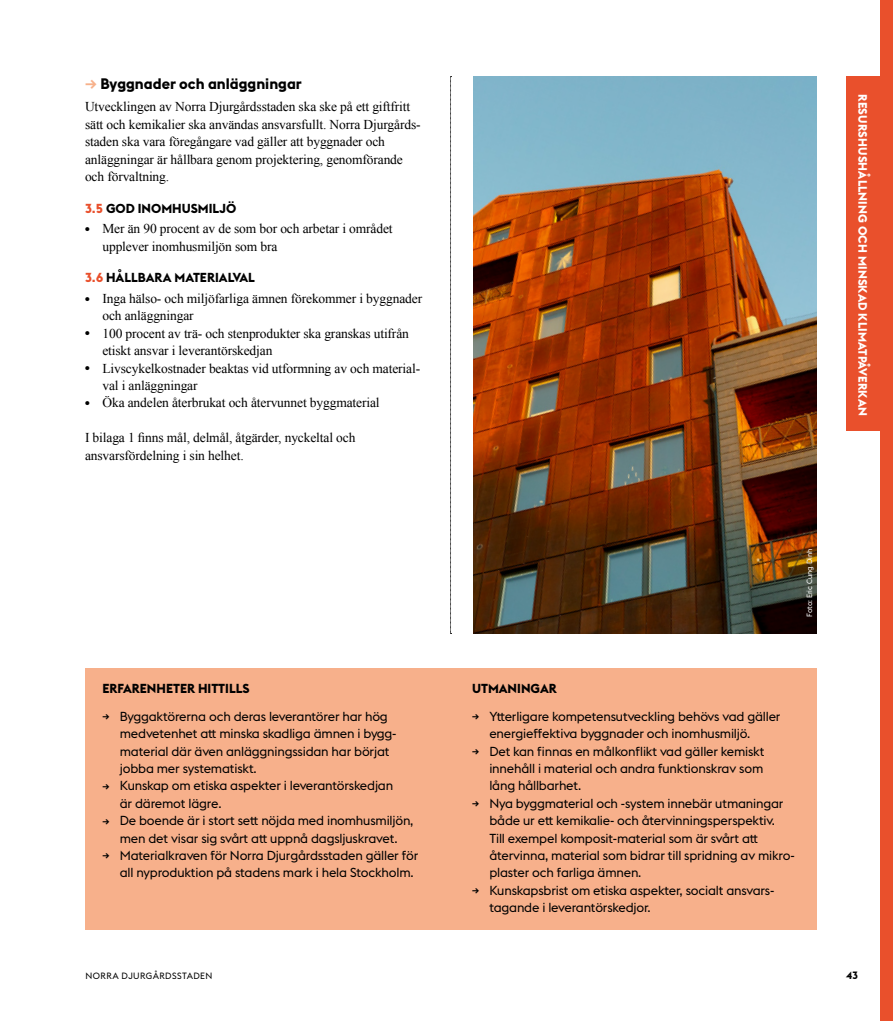
<style>
.page{position:relative;width:893px;height:1021px;background:#fff}
.page>*{position:absolute;margin:0;border:0;box-sizing:border-box;transform-origin:0 0}
.H4_målområden{font:700 15px "Xtgbkr Stockholm Type";color:#000}
.t1{font:13.5px/17.4px "Vndwqh Times New Roman";letter-spacing:-.01em;color:#000}
.t2{font:12.9px/17.4px "Hsnnrs Stockholm Type";letter-spacing:-.015em;color:#000}
.H5_Versal__1_1-rubri{font:700 12.9px "Xtgbkr Stockholm Type";color:#000}
.t3{font:700 12px "Jmfpns Stockholm Type";letter-spacing:.01em;color:#fff}
.t4{font:700 10.5px "Xtgbkr Stockholm Type";color:#000}
.t5{font:9px "Kbkgtf Stockholm Type";letter-spacing:.04em;color:#000}
.t6{font:7.5px "Hsnnrs Stockholm Type";letter-spacing:-.01em;color:#fff}
.s1{color:#f7b18b}
.s2{color:#e9502c}
.s3{font-family:"Xtgbkr Stockholm Type";font-weight:700;font-size:9px}
</style>
<div class="page">
<img style="left:473px;top:77px;width:343px;height:556px">
<div style="left:85px;top:668px;width:731px;height:261px;background:#f7b08b"></div>
<svg style="left:450px;top:76px;width:2px;height:558px"></svg>
<div style="left:880px;top:0;width:13px;height:1020px;background:#e9502c"></div>
<div style="left:846px;top:77px;width:47px;height:354px;background:#e9502c"></div>
<h4 class="H4_målområden" style="left:85px;top:73px;width:218px"><span class="s1">→</span> Byggnader och anläggningar</h4>
<p class="t1" style="left:85px;top:98px;width:336px">Utvecklingen av Norra Djurgårdsstaden ska ske på ett giftfritt sätt och kemikalier ska användas ansvarsfullt. Norra Djurgårds&shy;staden ska vara föregångare vad gäller att byggnader och anläggningar är hållbara genom projektering, genomförande och förvaltning.</p>
<h5 class="H5_Versal__1_1-rubri" style="left:85px;top:199px;width:153px"><span class="s2">3.5</span> GOD INOMHUSMILJÖ</h5>
<p class="t1" style="left:102px;top:220px;width:292px;text-indent:-17px"><sup>●</sup> Mer än 90 procent av de som bor och arbetar i området upplever inomhusmiljön som bra</p>
<h5 class="H5_Versal__1_1-rubri" style="left:85px;top:269px;width:171px"><span class="s2">3.6</span> HÅLLBARA MATERIALVAL</h5>
<p class="t1" style="left:102px;top:289px;width:321px;text-indent:-17px"><sup>●</sup> Inga hälso- och miljöfarliga ämnen förekommer i byggnader och anläggningar</p>
<p class="t1" style="left:102px;top:324px;width:308px;text-indent:-17px"><sup>●</sup> 100 procent av trä- och stenprodukter ska granskas utifrån etiskt ansvar i leverantörskedjan</p>
<p class="t1" style="left:102px;top:359px;width:319px;text-indent:-17px"><sup>●</sup> Livscykelkostnader beaktas vid utformning av och material&shy;val i anläggningar</p>
<p class="t1" style="left:85px;top:394px;width:296px"><sup>●</sup> Öka andelen återbrukat och återvunnet byggmaterial</p>
<p class="t1" style="left:85px;top:429px;width:272px">I bilaga 1 finns mål, delmål, åtgärder, nyckeltal och ansvarsfördelning i sin helhet.</p>
<h5 class="H5_Versal__1_1-rubri" style="left:102px;top:679px;width:149px">ERFARENHETER HITTILLS</h5>
<p class="t2" style="left:120px;top:706px;width:278px;text-indent:-17px"><span class="s3">→</span> Byggaktörerna och deras leverantörer har hög medvetenhet att minska skadliga ämnen i bygg&shy;material där även anläggningssidan har börjat jobba mer systematiskt.</p>
<p class="t2" style="left:120px;top:776px;width:275px;text-indent:-17px"><span class="s3">→</span> Kunskap om etiska aspekter i leverantörskedjan är däremot lägre.</p>
<p class="t2" style="left:102px;top:811px;width:313px;text-align:center"><span class="s3">→</span> De boende är i stort sett nöjda med inomhusmiljön, men det visar sig svårt att uppnå dagsljuskravet.</p>
<p class="t2" style="left:120px;top:846px;width:300px;text-indent:-17px"><span class="s3">→</span> Materialkraven för Norra Djurgårdsstaden gäller för all nyproduktion på stadens mark i hela Stockholm.</p>
<p class="t3" style="left:871px;top:94px;width:323px;rotate:90deg">RESURSHUSHÅLLNING OCH MINSKAD KLIMATPÅVERKAN</p>
<p class="t6" style="left:804px;top:616px;width:69px;rotate:-90deg">Foto: Eric Cung Dinh</p>
<h5 class="H5_Versal__1_1-rubri" style="left:472px;top:679px;width:86px">UTMANINGAR</h5>
<p class="t2" style="left:489px;top:706px;width:293px;text-indent:-17px"><span class="s3">→</span> Ytterligare kompetensutveckling behövs vad gäller energieffektiva byggnader och inomhusmiljö.</p>
<p class="t2" style="left:489px;top:741px;width:277px;text-align:justify;text-indent:-17px"><span class="s3">→</span> Det kan finnas en målkonflikt vad gäller kemiskt innehåll i material och andra funktionskrav som lång hållbarhet.</p>
<p class="t2" style="left:489px;top:793px;width:307px;text-indent:-17px"><span class="s3">→</span> Nya byggmaterial och -system innebär utmaningar både ur ett kemikalie- och återvinningsperspektiv.<br>Till exempel komposit-material som är svårt att återvinna, material som bidrar till spridning av mikro&shy;plaster och farliga ämnen.</p>
<p class="t2" style="left:489px;top:880px;width:286px;text-indent:-17px"><span class="s3">→</span> Kunskapsbrist om etiska aspekter, socialt ansvars&shy;tagande i leverantörskedjor.</p>
<p class="t5" style="left:86px;top:969px;width:128px">NORRA DJURGÅRDSSTADEN</p>
<p class="t4" style="left:846px;top:967px;width:13px">43</p>
</div>
